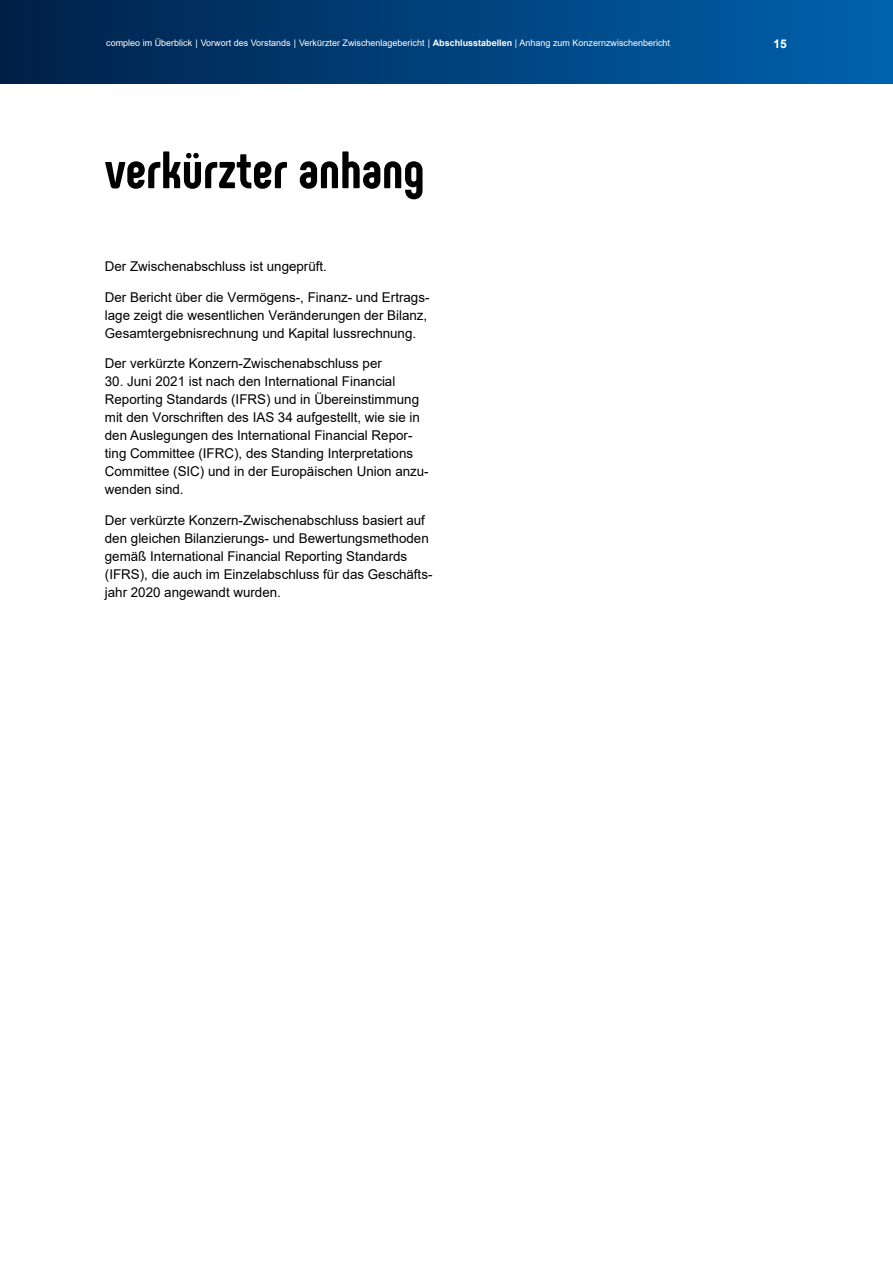
<style>
.page{position:relative;width:893px;height:1263px;background:#fff}
.page>*{position:absolute;margin:0;border:0;box-sizing:border-box;transform-origin:0 0}
.t1{font:800 52.5px "Phenomena";color:#000}
.t2{font:13.5px/18px "Arial";color:#000}
.t3{font:700 12px "Arial";color:#fff}
.t4{font:9px "Arial";color:#fff}
.s1{font-weight:700}
</style>
<div class="page">
<div style="left:0;top:0;width:893px;height:84px;background:linear-gradient(to right,#002048,#0062af)"></div>
<p class="t4" style="left:106px;top:37px;width:565px">compleo im Überblick | Vorwort des Vorstands | Verkürzter Zwischenlagebericht | <span class="s1">Abschlusstabellen</span> | Anhang zum Konzernzwischenbericht</p>
<p class="t3" style="left:773px;top:35px;width:15px">15</p>
<h1 class="t1" style="left:105px;top:137px;width:321px">verkürzter anhang</h1>
<p class="t2" style="left:105px;top:257px;width:224px">Der Zwischenabschluss ist ungeprüft.</p>
<p class="t2" style="left:105px;top:288px;width:326px">Der Bericht über die Vermögens-, Finanz- und Ertrags&shy;lage zeigt die wesentlichen Veränderungen der Bilanz,<br>Gesamtergebnisrechnung und Kapital lussrechnung.</p>
<p class="t2" style="left:105px;top:354px;width:279px">Der verkürzte Konzern-Zwischenabschluss per</p>
<p class="t2" style="left:105px;top:372px;width:325px">30. Juni 2021 ist nach den International Financial Reporting Standards (IFRS) und in Übereinstimmung mit den Vorschriften des IAS 34 aufgestellt, wie sie in den Auslegungen des International Financial Repor&shy;ting Committee (IFRC), des Standing Interpretations Committee (SIC) und in der Europäischen Union anzu&shy;wenden sind.</p>
<p class="t2" style="left:105px;top:511px;width:329px">Der verkürzte Konzern-Zwischenabschluss basiert auf den gleichen Bilanzierungs- und Bewertungsmethoden gemäß International Financial Reporting Standards (IFRS), die auch im Einzelabschluss für das Geschäfts&shy;jahr 2020 angewandt wurden.</p>
</div>
